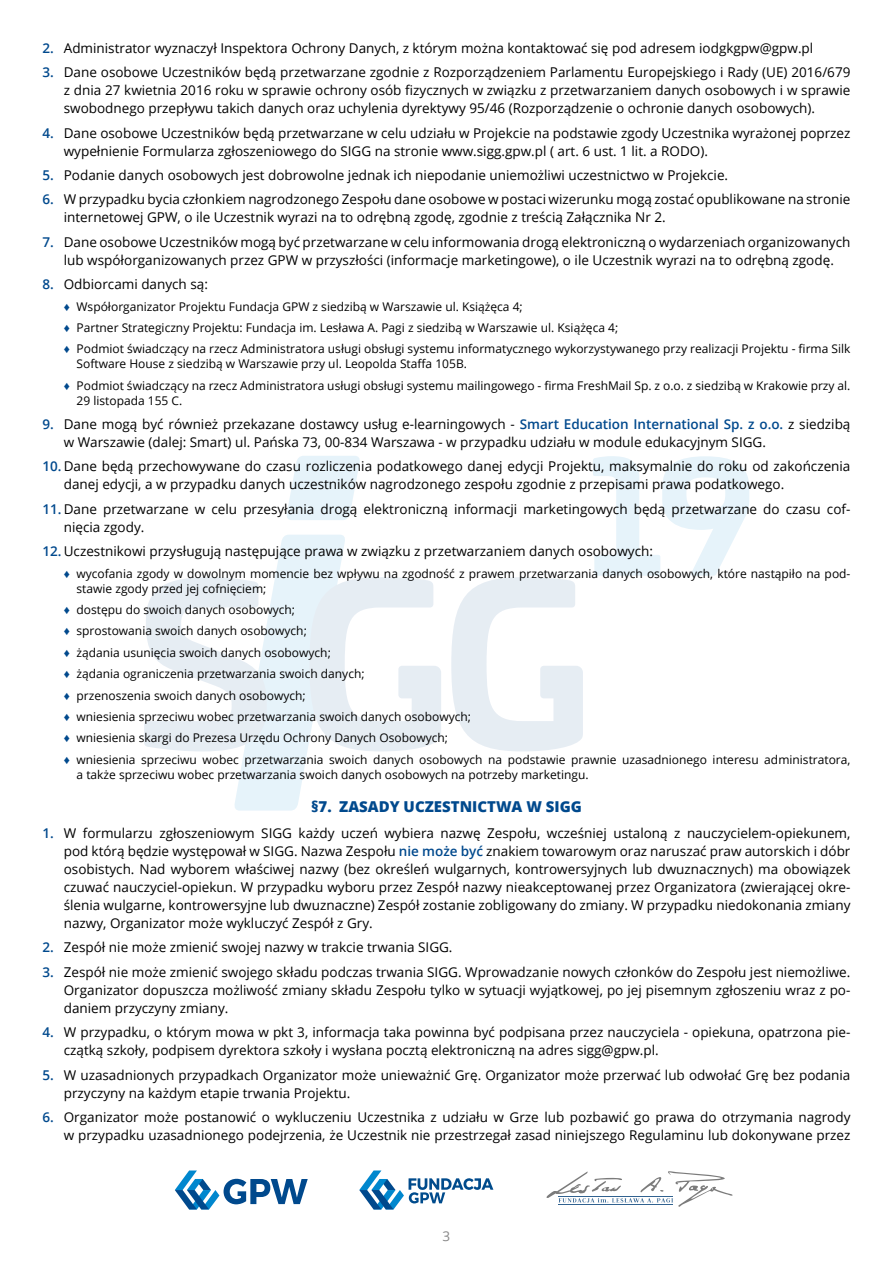
<style>
.page{position:relative;width:893px;height:1263px;background:#fff}
.page>*{position:absolute;margin:0;border:0;box-sizing:border-box;transform-origin:0 0}
.t1{font:800 15px "Open Sans";color:#00498d}
.t2{font:13.5px/18px "Open Sans";color:#000}
.t3{font:13.5px "Open Sans";color:#878787}
.t4{font:12px/21.5px "Open Sans";color:#000}
.s1{font-weight:600;color:#00498d}
.s2{font-family:"Arial";color:#00498d}
</style>
<div class="page">
<svg style="left:175px;top:1170px;width:133px;height:39px"></svg>
<svg style="left:359px;top:1170px;width:134px;height:39px"></svg>
<svg style="left:546px;top:1171px;width:187px;height:36px"></svg>
<hr style="left:559px;top:1196px;width:114px;height:1px;background:#316290">
<hr style="left:559px;top:1204px;width:114px;height:1px;background:#316290">
<svg style="left:287px;top:456px;width:73px;height:64px;background:#e9f4fa"></svg>
<svg style="left:451px;top:577px;width:132px;height:174px"></svg>
<svg style="left:144px;top:535px;width:297px;height:276px"></svg>
<svg style="left:593px;top:456px;width:156px;height:120px"></svg>
<p class="t2" style="left:43px;top:39px;width:772px"><span class="s1">2.</span> Administrator wyznaczył Inspektora Ochrony Danych, z którym można kontaktować się pod adresem iodgkgpw@gpw.pl</p>
<p class="t2" style="left:64px;top:63px;width:788px;text-align:justify;text-indent:-21px"><span class="s1">3.</span> Dane osobowe Uczestników będą przetwarzane zgodnie z Rozporządzeniem Parlamentu Europejskiego i Rady (UE) 2016/679 z dnia 27 kwietnia 2016 roku w sprawie ochrony osób fizycznych w związku z przetwarzaniem danych osobowych i w sprawie swobodnego przepływu takich danych oraz uchylenia dyrektywy 95/46 (Rozporządzenie o ochronie danych osobowych).</p>
<p class="t2" style="left:64px;top:123px;width:788px;text-indent:-21px"><span class="s1">4.</span> Dane osobowe Uczestników będą przetwarzane w celu udziału w Projekcie na podstawie zgody Uczestnika wyrażonej poprzez wypełnienie Formularza zgłoszeniowego do SIGG na stronie www.sigg.gpw.pl ( art. 6 ust. 1 lit. a RODO).</p>
<p class="t2" style="left:43px;top:166px;width:687px"><span class="s1">5.</span> Podanie danych osobowych jest dobrowolne jednak ich niepodanie uniemożliwi uczestnictwo w Projekcie.</p>
<p class="t2" style="left:64px;top:190px;width:788px;text-indent:-21px"><span class="s1">6.</span> W przypadku bycia członkiem nagrodzonego Zespołu dane osobowe w postaci wizerunku mogą zostać opublikowane na stronie internetowej GPW, o ile Uczestnik wyrazi na to odrębną zgodę, zgodnie z treścią Załącznika Nr 2.</p>
<p class="t2" style="left:43px;top:232px;width:809px;text-align:center"><span class="s1">7.</span> Dane osobowe Uczestników mogą być przetwarzane w celu informowania drogą elektroniczną o wydarzeniach organizowanych lub współorganizowanych przez GPW w przyszłości (informacje marketingowe), o ile Uczestnik wyrazi na to odrębną zgodę.</p>
<p class="t2" style="left:43px;top:275px;width:167px"><span class="s1">8.</span> Odbiorcami danych są:</p>
<p class="t4" style="left:64px;top:295px;width:788px"><span class="s2">♦</span> Współorganizator Projektu Fundacja GPW z siedzibą w Warszawie ul. Książęca 4;<br><span class="s2">♦</span> Partner Strategiczny Projektu: Fundacja im. Lesława A. Pagi z siedzibą w Warszawie ul. Książęca 4;<br><span class="s2">♦</span> Podmiot świadczący na rzecz Administratora usługi obsługi systemu informatycznego wykorzystywanego przy realizacji Projektu - firma Silk</p>
<p class="t4" style="left:64px;top:353px;width:788px;text-indent:13px">Software House z siedzibą w Warszawie przy ul. Leopolda Staffa 105B.<br><span class="s2">♦</span> Podmiot świadczący na rzecz Administratora usługi obsługi systemu mailingowego - firma FreshMail Sp. z o.o. z siedzibą w Krakowie przy al.</p>
<p class="t4" style="left:77px;top:389px;width:107px">29 listopada 155 C.</p>
<p class="t2" style="left:64px;top:415px;width:788px;text-indent:-21px"><span class="s1">9.</span> Dane mogą być również przekazane dostawcy usług e-learningowych - <span class="s1">Smart Education International Sp. z o.o.</span> z siedzibą w Warszawie (dalej: Smart) ul. Pańska 73, 00-834 Warszawa - w przypadku udziału w module edukacyjnym SIGG.</p>
<p class="t2" style="left:64px;top:457px;width:788px;text-indent:-21px"><span class="s1">10.</span> Dane będą przechowywane do czasu rozliczenia podatkowego danej edycji Projektu, maksymalnie do roku od zakończenia danej edycji, a w przypadku danych uczestników nagrodzonego zespołu zgodnie z przepisami prawa podatkowego.</p>
<p class="t2" style="left:64px;top:500px;width:788px;text-indent:-21px"><span class="s1">11.</span> Dane przetwarzane w celu przesyłania drogą elektroniczną informacji marketingowych będą przetwarzane do czasu cof&shy;nięcia zgody.</p>
<p class="t2" style="left:43px;top:542px;width:612px"><span class="s1">12.</span> Uczestnikowi przysługują następujące prawa w związku z przetwarzaniem danych osobowych:</p>
<p class="t4" style="left:77px;top:565px;width:775px;line-height:15px;text-indent:-13px"><span class="s2">♦</span> wycofania zgody w dowolnym momencie bez wpływu na zgodność z prawem przetwarzania danych osobowych, które nastąpiło na pod&shy;stawie zgody przed jej cofnięciem;</p>
<p class="t4" style="left:64px;top:599px;width:788px"><span class="s2">♦</span> dostępu do swoich danych osobowych;<br><span class="s2">♦</span> sprostowania swoich danych osobowych;<br><span class="s2">♦</span> żądania usunięcia swoich danych osobowych;<br><span class="s2">♦</span> żądania ograniczenia przetwarzania swoich danych;<br><span class="s2">♦</span> przenoszenia swoich danych osobowych;<br><span class="s2">♦</span> wniesienia sprzeciwu wobec przetwarzania swoich danych osobowych;<br><span class="s2">♦</span> wniesienia skargi do Prezesa Urzędu Ochrony Danych Osobowych;<br><span class="s2">♦</span> wniesienia sprzeciwu wobec przetwarzania swoich danych osobowych na podstawie prawnie uzasadnionego interesu administratora,</p>
<p class="t4" style="left:77px;top:763px;width:513px">a także sprzeciwu wobec przetwarzania swoich danych osobowych na potrzeby marketingu.</p>
<p class="t1" style="left:311px;top:795px;width:272px">§7. ZASADY UCZESTNICTWA W SIGG</p>
<p class="t2" style="left:64px;top:824px;width:788px;text-align:justify;text-indent:-21px"><span class="s1">1.</span> W formularzu zgłoszeniowym SIGG każdy uczeń wybiera nazwę Zespołu, wcześniej ustaloną z nauczycielem-opiekunem, pod którą będzie występował w SIGG. Nazwa Zespołu <span class="s1">nie może być</span> znakiem towarowym oraz naruszać praw autorskich i dóbr osobistych. Nad wyborem właściwej nazwy (bez określeń wulgarnych, kontrowersyjnych lub dwuznacznych) ma obowiązek czuwać nauczyciel-opiekun. W przypadku wyboru przez Zespół nazwy nieakceptowanej przez Organizatora (zwierającej okre&shy;ślenia wulgarne, kontrowersyjne lub dwuznaczne) Zespół zostanie zobligowany do zmiany. W przypadku niedokonania zmiany nazwy, Organizator może wykluczyć Zespół z Gry.</p>
<p class="t2" style="left:43px;top:938px;width:412px"><span class="s1">2.</span> Zespół nie może zmienić swojej nazwy w trakcie trwania SIGG.</p>
<p class="t2" style="left:64px;top:962px;width:788px;text-align:justify;text-indent:-21px"><span class="s1">3.</span> Zespół nie może zmienić swojego składu podczas trwania SIGG. Wprowadzanie nowych członków do Zespołu jest niemożliwe.<br>Organizator dopuszcza możliwość zmiany składu Zespołu tylko w sytuacji wyjątkowej, po jej pisemnym zgłoszeniu wraz z po&shy;daniem przyczyny zmiany.</p>
<p class="t2" style="left:64px;top:1023px;width:788px;text-indent:-21px"><span class="s1">4.</span> W przypadku, o którym mowa w pkt 3, informacja taka powinna być podpisana przez nauczyciela - opiekuna, opatrzona pie&shy;czątką szkoły, podpisem dyrektora szkoły i wysłana pocztą elektroniczną na adres sigg@gpw.pl.</p>
<p class="t2" style="left:64px;top:1065px;width:788px;text-indent:-21px"><span class="s1">5.</span> W uzasadnionych przypadkach Organizator może unieważnić Grę. Organizator może przerwać lub odwołać Grę bez podania przyczyny na każdym etapie trwania Projektu.</p>
<p class="t2" style="left:43px;top:1108px;width:809px;text-align:right"><span class="s1">6.</span> Organizator może postanowić o wykluczeniu Uczestnika z udziału w Grze lub pozbawić go prawa do otrzymania nagrody w przypadku uzasadnionego podejrzenia, że Uczestnik nie przestrzegał zasad niniejszego Regulaminu lub dokonywane przez</p>
<p class="t3" style="left:443px;top:1227px;width:9px">3</p>
</div>
